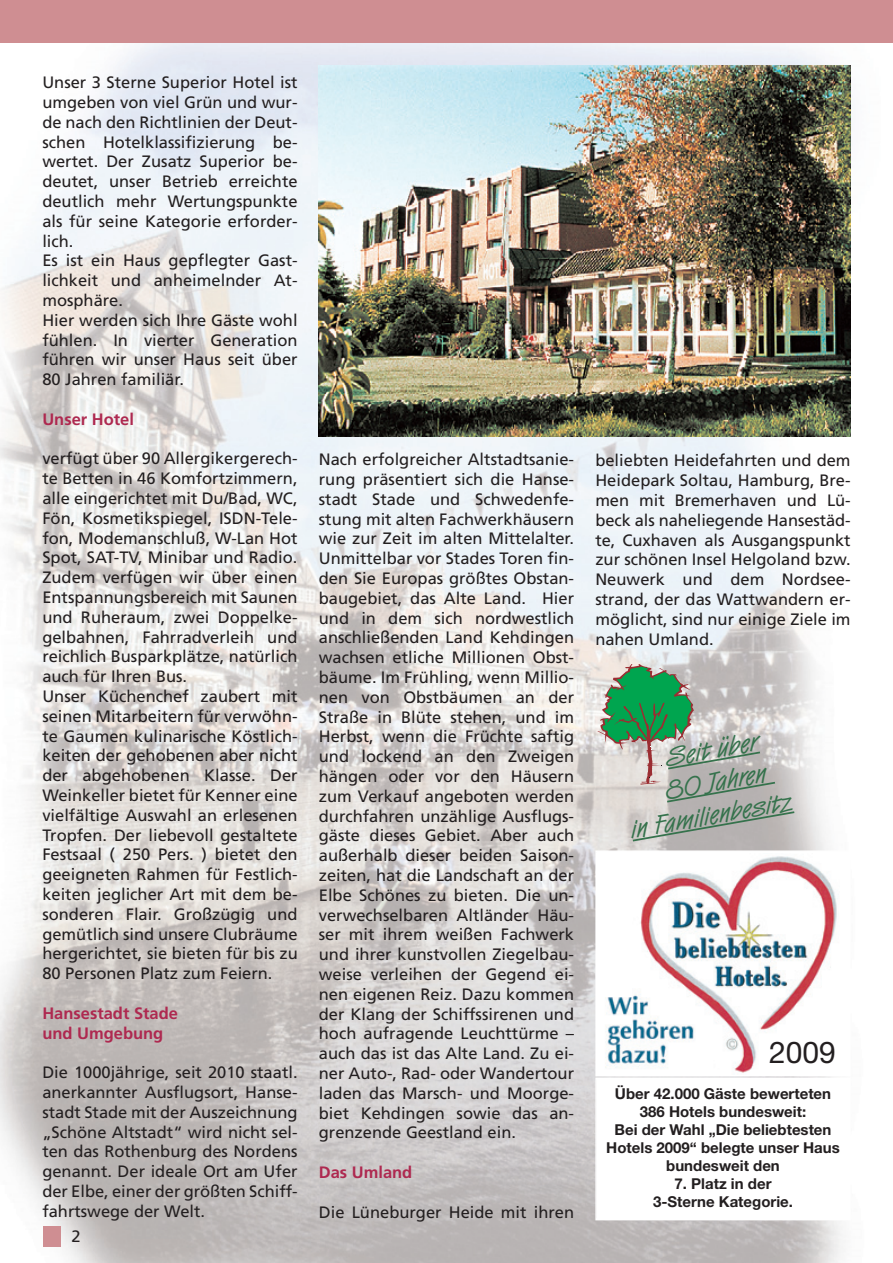
<style>
.page{position:relative;width:893px;height:1263px;background:#fff}
.page>*{position:absolute;margin:0;border:0;box-sizing:border-box;transform-origin:0 0}
.t1{font:30px "Helvetica Neue";color:#231f20}
.t2{font:27px "Van Dijk D";color:#35724c}
.t3{font:16.5px/19.8px "Frutiger";color:#231f20;text-align:justify}
.t4{font:700 16.5px/19.8px "Frutiger";color:#ae2950}
.t5{font:700 15px/18px "Helvetica Neue";color:#231f20;text-align:center}
</style>
<div class="page">
<img style="left:0;top:43px;width:852px;height:1220px">
<div style="left:0;top:0;width:892px;height:43px;background:#cf8e92"></div>
<div style="left:44px;top:1226px;width:17px;height:20px;background:#cf8e92"></div>
<img style="left:319px;top:65px;width:531px;height:371px">
<div style="left:597px;top:852px;width:252px;height:223px;background:#fff"></div>
<img style="left:605px;top:856px;width:232px;height:217px">
<div style="left:595px;top:850px;width:255px;height:226px;border:2px solid #fff"></div>
<svg style="left:597px;top:664px;width:180px;height:140px;background:#a4b9a9"></svg>
<svg style="left:631px;top:810px;width:165px;height:33px;background:#b7b6b3"></svg>
<div style="left:597px;top:1079px;width:252px;height:140px;background:#fff"></div>
<p class="t3" style="left:42px;top:74px;width:257px;text-align:left">Unser 3 Sterne Superior Hotel ist umgeben von viel Grün und wur&shy;de nach den Richtlinien der Deut&shy;schen Hotelklassifizierung be&shy;wertet. Der Zusatz Superior be&shy;deutet, unser Betrieb erreichte deutlich mehr Wertungspunkte als für seine Kategorie erforder&shy;lich.<br>Es ist ein Haus gepflegter Gast&shy;lichkeit und anheimelnder At&shy;mosphäre.<br>Hier werden sich Ihre Gäste wohl fühlen. In vierter Generation führen wir unser Haus seit über<br>80 Jahren familiär.</p>
<p class="t4" style="left:42px;top:410px;width:93px">Unser Hotel</p>
<p class="t3" style="left:42px;top:450px;width:257px;text-align:left">verfügt über 90 Allergikergerech&shy;te Betten in 46 Komfortzimmern, alle eingerichtet mit Du/Bad, WC,<br>Fön, Kosmetikspiegel, ISDN-Tele&shy;fon, Modemanschluß, W-Lan Hot<br>Spot, SAT-TV, Minibar und Radio.<br>Zudem verfügen wir über einen<br>Entspannungsbereich mit Saunen und Ruheraum, zwei Doppelke&shy;gelbahnen, Fahrradverleih und reichlich Busparkplätze, natürlich auch für Ihren Bus.<br>Unser Küchenchef zaubert mit seinen Mitarbeitern für verwöhn&shy;te Gaumen kulinarische Köstlich&shy;keiten der gehobenen aber nicht der abgehobenen Klasse. Der<br>Weinkeller bietet für Kenner eine vielfältige Auswahl an erlesenen<br>Tropfen. Der liebevoll gestaltete<br>Festsaal ( 250 Pers. ) bietet den geeigneten Rahmen für Festlich&shy;keiten jeglicher Art mit dem be&shy;sonderen Flair. Großzügig und gemütlich sind unsere Clubräume hergerichtet, sie bieten für bis zu<br>80 Personen Platz zum Feiern.</p>
<p class="t4" style="left:42px;top:1004px;width:137px">Hansestadt Stade und Umgebung</p>
<p class="t3" style="left:42px;top:1064px;width:257px">Die 1000jährige, seit 2010 staatl. anerkannter Ausflugsort, Hanse&shy;stadt Stade mit der Auszeichnung „Schöne Altstadt“ wird nicht sel&shy;ten das Rothenburg des Nordens genannt. Der ideale Ort am Ufer der Elbe, einer der größten Schiff&shy;fahrtswege der Welt.</p>
<p class="t3" style="left:71px;top:1227px;width:11px">2</p>
<p class="t3" style="left:319px;top:451px;width:257px">Nach erfolgreicher Altstadtsanie&shy;rung präsentiert sich die Hanse&shy;stadt Stade und Schwedenfe&shy;stung mit alten Fachwerkhäusern wie zur Zeit im alten Mittelalter.<br>Unmittelbar vor Stades Toren fin&shy;den Sie Europas größtes Obstan&shy;baugebiet, das Alte Land. Hier und in dem sich nordwestlich anschließenden Land Kehdingen wachsen etliche Millionen Obst&shy;bäume. Im Frühling, wenn Millio&shy;nen von Obstbäumen an der Straße in Blüte stehen, und im Herbst, wenn die Früchte saftig und lockend an den Zweigen hängen oder vor den Häusern zum Verkauf angeboten werden durchfahren unzählige Ausflugs&shy;gäste dieses Gebiet. Aber auch außerhalb dieser beiden Saison&shy;zeiten, hat die Landschaft an der Elbe Schönes zu bieten. Die un&shy;verwechselbaren Altländer Häu&shy;ser mit ihrem weißen Fachwerk und ihrer kunstvollen Ziegelbau&shy;weise verleihen der Gegend ei&shy;nen eigenen Reiz. Dazu kommen der Klang der Schiffssirenen und hoch aufragende Leuchttürme – auch das ist das Alte Land. Zu ei&shy;ner Auto-, Rad- oder Wandertour laden das Marsch- und Moorge&shy;biet Kehdingen sowie das an&shy;grenzende Geestland ein.</p>
<p class="t4" style="left:319px;top:1164px;width:95px">Das Umland</p>
<p class="t3" style="left:319px;top:1203px;width:257px">Die Lüneburger Heide mit ihren</p>
<p class="t3" style="left:595px;top:452px;width:257px">beliebten Heidefahrten und dem Heidepark Soltau, Hamburg, Bre - men mit Bremerhaven und Lü&shy;beck als naheliegende Hansestäd&shy;te, Cuxhaven als Aus gangspunkt zur schönen Insel Helgoland bzw.<br>Neuwerk und dem Nordsee&shy;strand, der das Watt wandern er&shy;möglicht, sind nur einige Ziele im nahen Umland.</p>
<h2 class="t2" style="left:664px;top:748px;width:95px;rotate:-10deg">Seit über</h2>
<h2 class="t2" style="left:663px;top:781px;width:104px;rotate:-10deg">80 Jahren</h2>
<h2 class="t2" style="left:629px;top:820px;width:165px;rotate:-10deg">in Familienbesitz</h2>
<h1 class="t1" style="left:769px;top:1041px;width:68px">2009</h1>
<p class="t5" style="left:606px;top:1086px;width:235px">Über 42.000 Gäste bewerteten<br>386 Hotels bundesweit:<br>Bei der Wahl „Die beliebtesten<br>Hotels 2009“ belegte unser Haus bundesweit den</p>
<p class="t5" style="left:653px;top:1176px;width:141px">7. Platz in der<br>3-Sterne Kategorie.</p>
</div>
